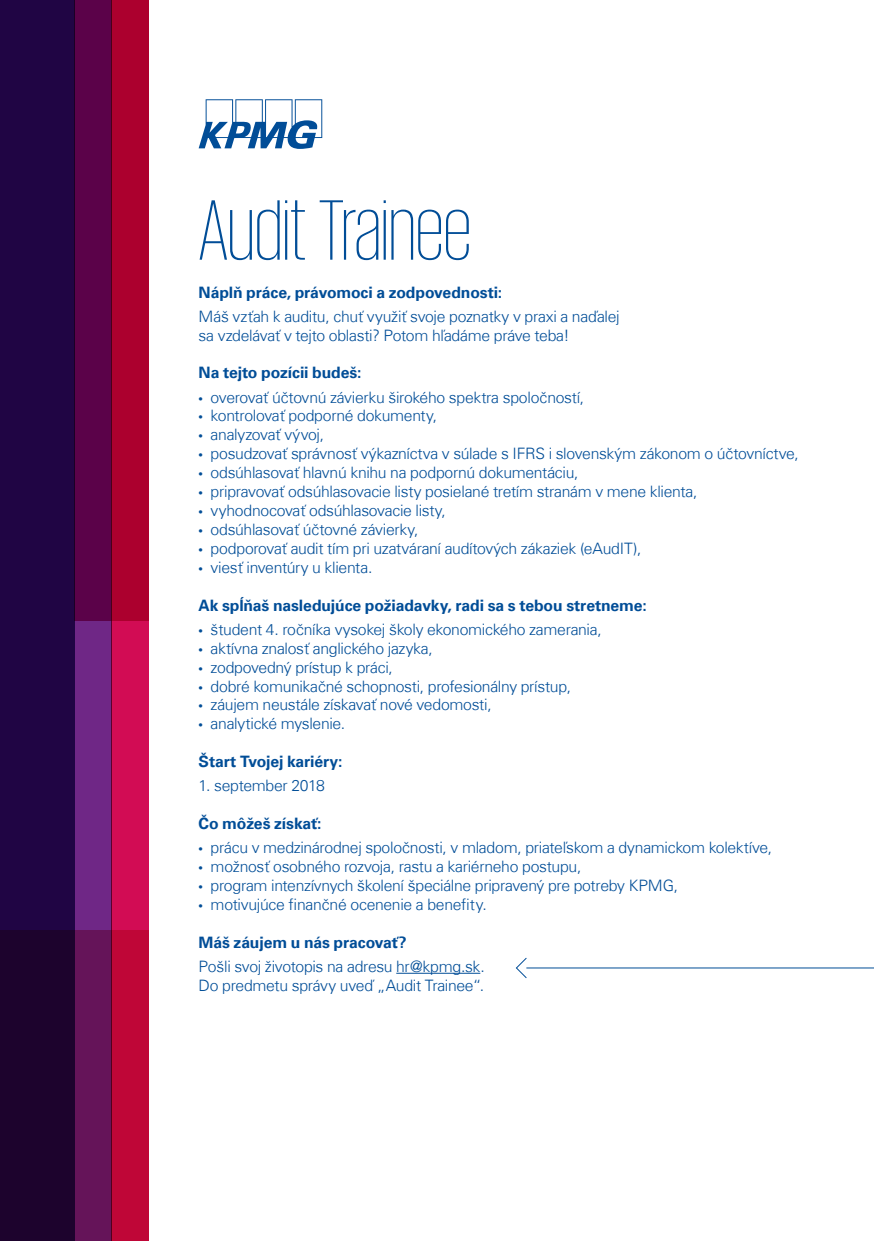
<style>
.page{position:relative;width:874px;height:1241px;background:#fff}
.page>*{position:absolute;margin:0;border:0;box-sizing:border-box;transform-origin:0 0}
.t1{font:200 87.5px "KPMG";color:#014d97}
.t2{font:300 15.75px/18.9px "Universfor KPMG";letter-spacing:-.02em;color:#014d97}
.t3{font:700 15.75px "Universfor KPMG";letter-spacing:-.01em;color:#014d97}
.s1{font-family:"Myriad Pro";font-weight:400}
</style>
<div class="page">
<div style="left:112px;top:0;width:37px;height:1240px;background:#d20c54"></div>
<div style="left:0;top:930px;width:149px;height:310px;background:#bf0637"></div>
<div style="left:74px;top:0;width:75px;height:620px;background:#ac002e"></div>
<svg style="left:74px;top:0;width:38px;height:1240px;background:#600e59"></svg>
<div style="left:0;top:0;width:74px;height:1240px;background:linear-gradient(to bottom,#21064b,#1e0331)"></div>
<hr style="left:396px;top:972px;width:84px;height:1px;background:#014d97">
<hr style="left:526px;top:967px;width:347px;height:1px;background:#014d97">
<svg style="left:516px;top:957px;width:11px;height:21px"></svg>
<svg style="left:198px;top:99px;width:124px;height:50px"></svg>
<h1 class="t1" style="left:198px;top:188px;width:274px">Audit Trainee</h1>
<p class="t3" style="left:198px;top:282px;width:305px">Náplň práce, právomoci a zodpovednosti:</p>
<p class="t2" style="left:198px;top:306px;width:422px">Máš vzťah k auditu, chuť využiť svoje poznatky v praxi a naďalej sa vzdelávať v tejto oblasti? Potom hľadáme práve teba!</p>
<p class="t3" style="left:198px;top:363px;width:164px">Na tejto pozícii budeš:</p>
<p class="t2" style="left:198px;top:387px;width:387px"><span class="s1">•</span> overovať účtovnú závierku širokého spektra spoločností,</p>
<p class="t2" style="left:198px;top:406px;width:240px"><span class="s1">•</span> kontrolovať podporné dokumenty,</p>
<p class="t2" style="left:198px;top:425px;width:127px"><span class="s1">•</span> analyzovať vývoj,</p>
<p class="t2" style="left:198px;top:444px;width:601px"><span class="s1">•</span> posudzovať správnosť výkazníctva v súlade s IFRS i slovenským zákonom o účtovníctve,</p>
<p class="t2" style="left:198px;top:463px;width:381px"><span class="s1">•</span> odsúhlasovať hlavnú knihu na podpornú dokumentáciu,</p>
<p class="t2" style="left:198px;top:482px;width:500px"><span class="s1">•</span> pripravovať odsúhlasovacie listy posielané tretím stranám v mene klienta,</p>
<p class="t2" style="left:198px;top:501px;width:249px"><span class="s1">•</span> vyhodnocovať odsúhlasovacie listy,</p>
<p class="t2" style="left:198px;top:520px;width:221px"><span class="s1">•</span> odsúhlasovať účtovné závierky,</p>
<p class="t2" style="left:198px;top:538px;width:444px"><span class="s1">•</span> podporovať audit tím pri uzatváraní audítových zákaziek (eAudIT),</p>
<p class="t2" style="left:198px;top:557px;width:175px"><span class="s1">•</span> viesť inventúry u klienta.</p>
<p class="t3" style="left:198px;top:595px;width:449px">Ak spĺňaš nasledujúce požiadavky, radi sa s tebou stretneme:</p>
<p class="t2" style="left:198px;top:619px;width:404px"><span class="s1">•</span> študent 4. ročníka vysokej školy ekonomického zamerania,</p>
<p class="t2" style="left:198px;top:638px;width:236px"><span class="s1">•</span> aktívna znalosť anglického jazyka,</p>
<p class="t2" style="left:198px;top:657px;width:196px"><span class="s1">•</span> zodpovedný prístup k práci,</p>
<p class="t2" style="left:198px;top:676px;width:374px"><span class="s1">•</span> dobré komunikačné schopnosti, profesionálny prístup,</p>
<p class="t2" style="left:198px;top:695px;width:294px"><span class="s1">•</span> záujem neustále získavať nové vedomosti,</p>
<p class="t2" style="left:198px;top:714px;width:148px"><span class="s1">•</span> analytické myslenie.</p>
<p class="t3" style="left:198px;top:752px;width:145px">Štart Tvojej kariéry:</p>
<p class="t2" style="left:198px;top:776px;width:128px">1. september 2018</p>
<p class="t3" style="left:198px;top:814px;width:124px">Čo môžeš získať:</p>
<p class="t2" style="left:198px;top:838px;width:574px"><span class="s1">•</span> prácu v medzinárodnej spoločnosti, v mladom, priateľskom a dynamickom kolektíve,</p>
<p class="t2" style="left:198px;top:857px;width:384px"><span class="s1">•</span> možnosť osobného rozvoja, rastu a kariérneho postupu,</p>
<p class="t2" style="left:198px;top:875px;width:481px"><span class="s1">•</span> program intenzívnych školení špeciálne pripravený pre potreby KPMG,</p>
<p class="t2" style="left:198px;top:894px;width:290px"><span class="s1">•</span> motivujúce finančné ocenenie a benefity.</p>
<p class="t3" style="left:198px;top:932px;width:209px">Máš záujem u nás pracovať?</p>
<p class="t2" style="left:198px;top:956px;width:287px">Pošli svoj životopis na adresu hr@kpmg.sk.<br>Do predmetu správy uveď „Audit Trainee“.</p>
</div>
